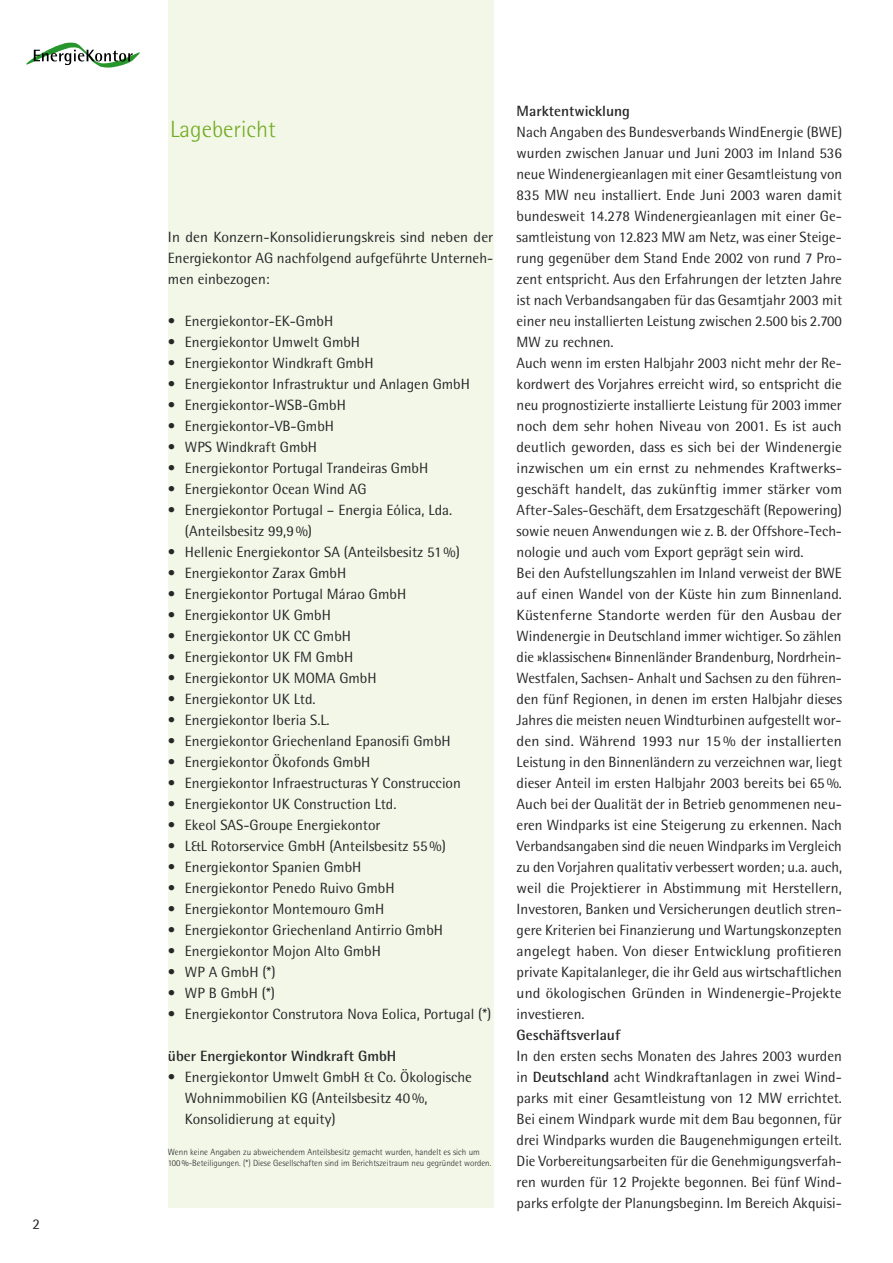
<style>
.page{position:relative;width:893px;height:1263px;background:#fff}
.page>*{position:absolute;margin:0;border:0;box-sizing:border-box;transform-origin:0 0}
.t1{font:300 23.55px "Rotis Semi Sans";color:#72ab1f}
.Fließtext{font:14.85px/21px "Rotis Semi Sans";color:#262628;text-align:justify}
.Subhead{font:700 14.85px "Rotis Semi Sans";color:#262628}
.t2{font:300 9px/10.5px "Rotis Semi Sans";color:#262628}
.s1{font-weight:700}
</style>
<div class="page">
<div style="left:168px;top:0;width:325px;height:1208px;background:#f3f7e8"></div>
<svg style="left:26px;top:42px;width:114px;height:26px"></svg>
<p class="Fließtext" style="left:32px;top:1213px;width:9px">2</p>
<p class="t1" style="left:170px;top:115px;width:107px">Lagebericht</p>
<p class="Fließtext" style="left:168px;top:226px;width:327px">In den Konzern-Konsolidierungskreis sind neben der Energiekontor AG nachfolgend aufgeführte Unterneh&shy;men einbezogen:</p>
<p class="Fließtext" style="left:168px;top:310px;width:167px">• Energiekontor-EK-GmbH</p>
<p class="Fließtext" style="left:168px;top:331px;width:194px">• Energiekontor Umwelt GmbH</p>
<p class="Fließtext" style="left:168px;top:352px;width:207px">• Energiekontor Windkraft GmbH</p>
<p class="Fließtext" style="left:168px;top:373px;width:303px">• Energiekontor Infrastruktur und Anlagen GmbH</p>
<p class="Fließtext" style="left:168px;top:394px;width:179px">• Energiekontor-WSB-GmbH</p>
<p class="Fließtext" style="left:168px;top:415px;width:168px">• Energiekontor-VB-GmbH</p>
<p class="Fließtext" style="left:168px;top:436px;width:151px">• WPS Windkraft GmbH</p>
<p class="Fließtext" style="left:168px;top:457px;width:262px">• Energiekontor Portugal Trandeiras GmbH</p>
<p class="Fließtext" style="left:168px;top:478px;width:200px">• Energiekontor Ocean Wind AG</p>
<p class="Fließtext" style="left:168px;top:499px;width:286px">• Energiekontor Portugal – Energia Eólica, Lda.</p>
<p class="Fließtext" style="left:185px;top:520px;width:129px">(Anteilsbesitz 99,9 %)</p>
<p class="Fließtext" style="left:168px;top:541px;width:293px">• Hellenic Energiekontor SA (Anteilsbesitz 51 %)</p>
<p class="Fließtext" style="left:168px;top:562px;width:180px">• Energiekontor Zarax GmbH</p>
<p class="Fließtext" style="left:168px;top:583px;width:240px">• Energiekontor Portugal Márao GmbH</p>
<p class="Fließtext" style="left:168px;top:604px;width:165px">• Energiekontor UK GmbH</p>
<p class="Fließtext" style="left:168px;top:625px;width:185px">• Energiekontor UK CC GmbH</p>
<p class="Fließtext" style="left:168px;top:646px;width:187px">• Energiekontor UK FM GmbH</p>
<p class="Fließtext" style="left:168px;top:667px;width:210px">• Energiekontor UK MOMA GmbH</p>
<p class="Fließtext" style="left:168px;top:688px;width:149px">• Energiekontor UK Ltd.</p>
<p class="Fließtext" style="left:168px;top:709px;width:163px">• Energiekontor Iberia S.L.</p>
<p class="Fließtext" style="left:168px;top:730px;width:284px">• Energiekontor Griechenland Epanosifi GmbH</p>
<p class="Fließtext" style="left:168px;top:751px;width:204px">• Energiekontor Ökofonds GmbH</p>
<p class="Fließtext" style="left:168px;top:772px;width:294px">• Energiekontor Infraestructuras Y Construccion</p>
<p class="Fließtext" style="left:168px;top:793px;width:230px">• Energiekontor UK Construction Ltd.</p>
<p class="Fließtext" style="left:168px;top:814px;width:214px">• Ekeol SAS-Groupe Energiekontor</p>
<p class="Fließtext" style="left:168px;top:835px;width:279px">• L&amp;L Rotorservice GmbH (Anteilsbesitz 55 %)</p>
<p class="Fließtext" style="left:168px;top:856px;width:195px">• Energiekontor Spanien GmbH</p>
<p class="Fließtext" style="left:168px;top:877px;width:228px">• Energiekontor Penedo Ruivo GmbH</p>
<p class="Fließtext" style="left:168px;top:898px;width:218px">• Energiekontor Montemouro GmH</p>
<p class="Fließtext" style="left:168px;top:919px;width:277px">• Energiekontor Griechenland Antirrio GmbH</p>
<p class="Fließtext" style="left:168px;top:940px;width:214px">• Energiekontor Mojon Alto GmbH</p>
<p class="Fließtext" style="left:168px;top:961px;width:109px">• WP A GmbH (*)</p>
<p class="Fließtext" style="left:168px;top:982px;width:108px">• WP B GmbH (*)</p>
<p class="Fließtext" style="left:168px;top:1003px;width:325px">• Energiekontor Construtora Nova Eolica, Portugal (*)</p>
<p class="Subhead" style="left:168px;top:1046px;width:230px">über Energiekontor Windkraft GmbH</p>
<p class="Fließtext" style="left:168px;top:1066px;width:306px">• Energiekontor Umwelt GmbH &amp; Co. Ökologische</p>
<p class="Fließtext" style="left:185px;top:1087px;width:244px">Wohnimmobilien KG (Anteilsbesitz 40 %,</p>
<p class="Fließtext" style="left:185px;top:1108px;width:152px">Konsolidierung at equity)</p>
<p class="t2" style="left:168px;top:1147px;width:325px">Wenn keine Angaben zu abweichendem Anteilsbesitz gemacht wurden, handelt es sich um<br>100 %-Beteiligungen. (*) Diese Gesellschaften sind im Berichtszeitraum neu gegründet worden.</p>
<p class="Subhead" style="left:517px;top:101px;width:115px">Marktentwicklung</p>
<p class="Fließtext" style="left:517px;top:121px;width:327px">Nach Angaben des Bundesverbands WindEnergie (BWE) wurden zwischen Januar und Juni 2003 im Inland 536 neue Windenergieanlagen mit einer Gesamtleistung von 835 MW neu installiert. Ende Juni 2003 waren damit bundesweit 14.278 Windenergieanlagen mit einer Ge&shy;samtleistung von 12.823 MW am Netz, was einer Steige&shy;rung gegenüber dem Stand Ende 2002 von rund 7 Pro&shy;zent entspricht. Aus den Erfahrungen der letzten Jahre ist nach Verbandsangaben für das Gesamtjahr 2003 mit einer neu installierten Leistung zwischen 2.500 bis 2.700<br>MW zu rechnen.</p>
<p class="Fließtext" style="left:517px;top:352px;width:327px">Auch wenn im ersten Halbjahr 2003 nicht mehr der Re&shy;kordwert des Vorjahres erreicht wird, so entspricht die neu prognostizierte installierte Leistung für 2003 immer noch dem sehr hohen Niveau von 2001. Es ist auch deutlich geworden, dass es sich bei der Windenergie inzwischen um ein ernst zu nehmendes Kraftwerks&shy;geschäft handelt, das zukünftig immer stärker vom After-Sales-Geschäft, dem Ersatzgeschäft (Repowering) sowie neuen Anwendungen wie z. B. der Offshore-Tech&shy;nologie und auch vom Export geprägt sein wird.</p>
<p class="Fließtext" style="left:517px;top:562px;width:327px">Bei den Aufstellungszahlen im Inland verweist der BWE auf einen Wandel von der Küste hin zum Binnenland.<br>Küstenferne Standorte werden für den Ausbau der Windenergie in Deutschland immer wichtiger. So zählen die »klassischen« Binnenländer Brandenburg, Nordrhein-Westfalen, Sachsen- Anhalt und Sachsen zu den führen&shy;den fünf Regionen, in denen im ersten Halbjahr dieses Jahres die meisten neuen Windturbinen aufgestellt wor&shy;den sind. Während 1993 nur 15 % der installierten Leistung in den Binnenländern zu verzeichnen war, liegt dieser Anteil im ersten Halbjahr 2003 bereits bei 65 %.<br>Auch bei der Qualität der in Betrieb genommenen neu&shy;eren Windparks ist eine Steigerung zu erkennen. Nach Verbandsangaben sind die neuen Windparks im Vergleich zu den Vorjahren qualitativ verbessert worden; u.a. auch, weil die Projektierer in Abstimmung mit Herstellern, Investoren, Banken und Versicherungen deutlich stren&shy;gere Kriterien bei Finanzierung und Wartungskonzepten angelegt haben. Von dieser Entwicklung profitieren private Kapitalanleger, die ihr Geld aus wirtschaftlichen und ökologischen Gründen in Windenergie-Projekte investieren.</p>
<p class="Subhead" style="left:517px;top:1025px;width:105px">Geschäftsverlauf</p>
<p class="Fließtext" style="left:517px;top:1045px;width:327px">In den ersten sechs Monaten des Jahres 2003 wurden in <span class="s1">Deutschland</span> acht Windkraftanlagen in zwei Wind&shy;parks mit einer Gesamtleistung von 12 MW errichtet.<br>Bei einem Windpark wurde mit dem Bau begonnen, für drei Windparks wurden die Baugenehmigungen erteilt.<br>Die Vorbereitungsarbeiten für die Genehmigungsverfah&shy;ren wurden für 12 Projekte begonnen. Bei fünf Wind&shy;parks erfolgte der Planungsbeginn. Im Bereich Akquisi-</p>
</div>
